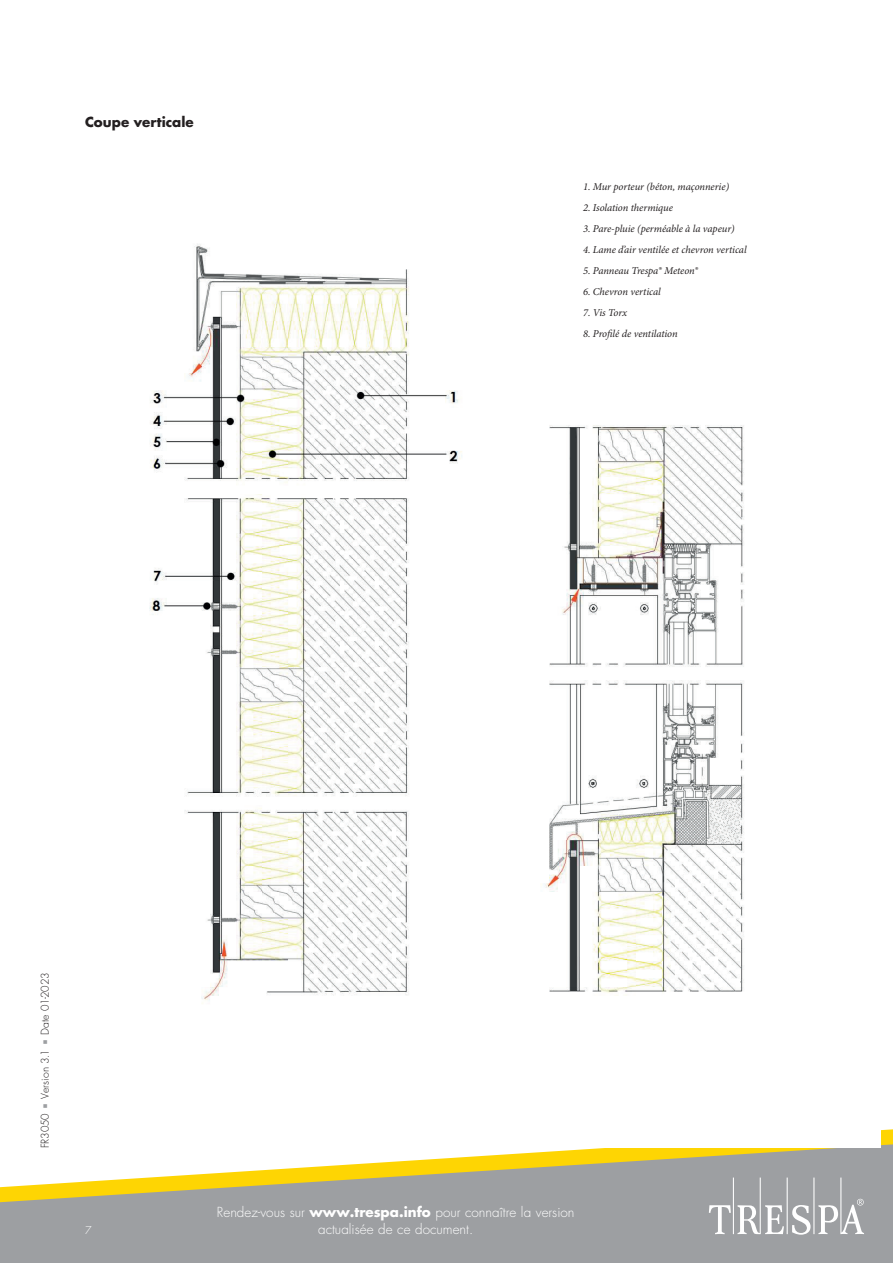
<style>
.page{position:relative;width:893px;height:1263px;background:#fff}
.page>*{position:absolute;margin:0;border:0;box-sizing:border-box;transform-origin:0 0}
.t1{font:300 13.5px/16.5px "Futura Std";color:#fff;text-align:center}
.t2{font:700 13.5px "Futura Std";color:#231f20}
.t3{font:italic 10.5px "Minion Pro";letter-spacing:-.005em;color:#231f20}
.t4{font:300 10.5px "Futura Std";letter-spacing:-.005em;color:#231f20}
.t5{font:300 10.5px "Futura Std";color:#fff}
.s1{color:#9d9fa2}
.s2{font-weight:700}
</style>
<div class="page">
<div style="left:0;top:1212px;width:893px;height:51px;background:#9d9fa2"></div>
<svg style="left:709px;top:1212px;width:155px;height:23px"></svg>
<svg style="left:0;top:1129px;width:893px;height:83px"></svg>
<img style="left:91px;top:244px;width:789px;height:904px">
<div style="left:91px;top:1041px;width:717px;height:94px;background:#fff"></div>
<div style="left:438px;top:112px;width:370px;height:272px;background:#fff"></div>
<p class="t2" style="left:85px;top:113px;width:110px">Coupe verticale</p>
<p class="t3" style="left:583px;top:180px;width:148px">1. Mur porteur (béton, maçonnerie)</p>
<p class="t3" style="left:583px;top:201px;width:91px">2. Isolation thermique</p>
<p class="t3" style="left:583px;top:222px;width:153px">3. Pare-pluie (perméable à la vapeur)</p>
<p class="t3" style="left:583px;top:243px;width:165px">4. Lame d’air ventilée et chevron vertical</p>
<p class="t3" style="left:583px;top:264px;width:117px">5. Panneau Trespa® Meteon®</p>
<p class="t3" style="left:583px;top:285px;width:79px">6. Chevron vertical</p>
<p class="t3" style="left:583px;top:306px;width:46px">7. Vis Torx</p>
<p class="t3" style="left:583px;top:327px;width:96px">8. Profilé de ventilation</p>
<p class="t4" style="left:38px;top:1148px;width:177px;rotate:-90deg">FR3050 <span class="s1">■</span> Version 3.1 <span class="s1">■</span> Date 01-2023</p>
<p class="t5" style="left:85px;top:1223px;width:8px">7</p>
<p class="t1" style="left:217px;top:1204px;width:359px">Rendez-vous sur <span class="s2">www.trespa.info</span> pour connaître la version actualisée de ce document.</p>
</div>
